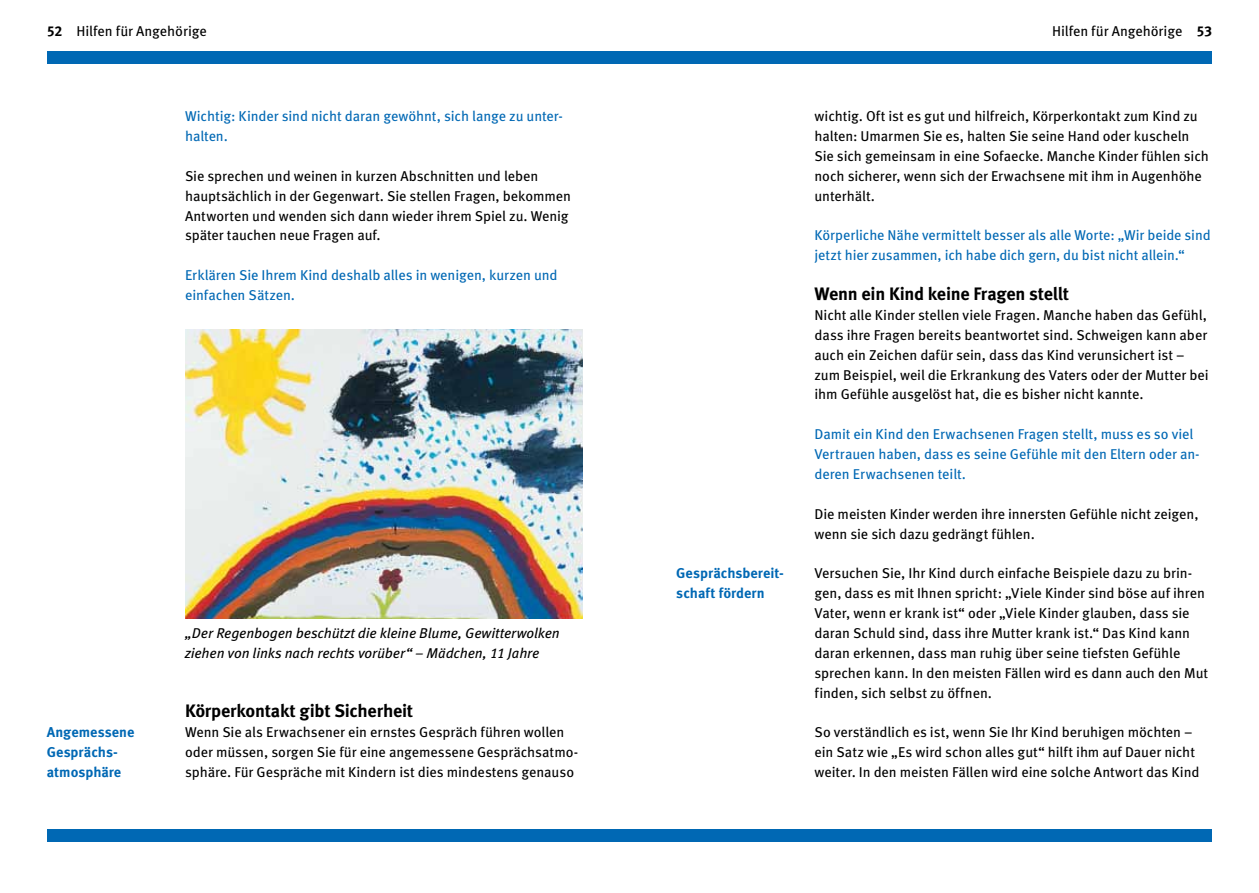
<style>
.page{position:relative;width:1259px;height:893px;background:#fff}
.page>*{position:absolute;margin:0;border:0;box-sizing:border-box;transform-origin:0 0}
.t1{font:700 18px "Meta Pro";letter-spacing:-.015em;color:#000}
.t2{font:14.25px/20px "Meta Pro";letter-spacing:-.005em;color:#000}
.t3{font:14.25px/20px "Meta Pro";letter-spacing:-.005em;color:#0068b4}
.t4{font:italic 14.25px/20px "Meta Pro";letter-spacing:-.01em;color:#000}
.t5{font:700 14.25px/20px "Meta Pro";color:#0068b4}
.s1{font-weight:700}
</style>
<div class="page">
<div style="left:47px;top:51px;width:582px;height:13px;background:#0068b4"></div>
<div style="left:47px;top:829px;width:582px;height:13px;background:#0068b4"></div>
<div style="left:629px;top:51px;width:583px;height:13px;background:#0068b4"></div>
<div style="left:629px;top:829px;width:583px;height:13px;background:#0068b4"></div>
<img style="left:185px;top:329px;width:398px;height:289px">
<p class="t2" style="left:47px;top:20px;width:162px"><span class="s1">52</span> Hilfen für Angehörige</p>
<p class="t2" style="left:1052px;top:20px;width:162px">Hilfen für Angehörige <span class="s1">53</span></p>
<p class="t3" style="left:185px;top:105px;width:378px">Wichtig: Kinder sind nicht daran gewöhnt, sich lange zu unter&shy;halten.</p>
<p class="t2" style="left:185px;top:165px;width:387px">Sie sprechen und weinen in kurzen Abschnitten und leben hauptsächlich in der Gegenwart. Sie stellen Fragen, bekommen Antworten und wenden sich dann wieder ihrem Spiel zu. Wenig später tauchen neue Fragen auf.</p>
<p class="t3" style="left:185px;top:264px;width:374px">Erklären Sie Ihrem Kind deshalb alles in wenigen, kurzen und einfachen Sätzen.</p>
<p class="t5" style="left:47px;top:721px;width:89px">Angemessene<br>Gesprächs&shy;atmosphäre</p>
<p class="t4" style="left:185px;top:622px;width:376px">„Der Regenbogen beschützt die kleine Blume, Gewitterwolken ziehen von links nach rechts vorüber“ – Mädchen, 11 Jahre</p>
<p class="t1" style="left:185px;top:697px;width:230px">Körperkontakt gibt Sicherheit</p>
<p class="t2" style="left:185px;top:721px;width:395px">Wenn Sie als Erwachsener ein ernstes Gespräch führen wollen oder müssen, sorgen Sie für eine angemessene Gesprächsatmo&shy;sphäre. Für Gespräche mit Kindern ist dies mindestens genauso</p>
<p class="t5" style="left:676px;top:563px;width:109px">Gesprächsbereit&shy;schaft fördern</p>
<p class="t2" style="left:814px;top:105px;width:396px">wichtig. Oft ist es gut und hilfreich, Körperkontakt zum Kind zu halten: Umarmen Sie es, halten Sie seine Hand oder kuscheln Sie sich gemeinsam in eine Sofaecke. Manche Kinder fühlen sich noch sicherer, wenn sich der Erwachsene mit ihm in Augenhöhe unterhält.</p>
<p class="t3" style="left:814px;top:225px;width:398px">Körperliche Nähe vermittelt besser als alle Worte: „Wir beide sind jetzt hier zusammen, ich habe dich gern, du bist nicht allein.“</p>
<p class="t1" style="left:814px;top:280px;width:256px">Wenn ein Kind keine Fragen stellt</p>
<p class="t2" style="left:814px;top:304px;width:395px">Nicht alle Kinder stellen viele Fragen. Manche haben das Gefühl, dass ihre Fragen bereits beantwortet sind. Schweigen kann aber auch ein Zeichen dafür sein, dass das Kind verunsichert ist – zum Beispiel, weil die Erkrankung des Vaters oder der Mutter bei ihm Gefühle ausgelöst hat, die es bisher nicht kannte.</p>
<p class="t3" style="left:814px;top:423px;width:387px">Damit ein Kind den Erwachsenen Fragen stellt, muss es so viel<br>Vertrauen haben, dass es seine Gefühle mit den Eltern oder an&shy;deren Erwachsenen teilt.</p>
<p class="t2" style="left:814px;top:503px;width:385px">Die meisten Kinder werden ihre innersten Gefühle nicht zeigen, wenn sie sich dazu gedrängt fühlen.</p>
<p class="t2" style="left:814px;top:562px;width:395px">Versuchen Sie, Ihr Kind durch einfache Beispiele dazu zu brin&shy;gen, dass es mit Ihnen spricht: „Viele Kinder sind böse auf ihren Vater, wenn er krank ist“ oder „Viele Kinder glauben, dass sie daran Schuld sind, dass ihre Mutter krank ist.“ Das Kind kann daran erkennen, dass man ruhig über seine tiefsten Gefühle sprechen kann. In den meisten Fällen wird es dann auch den Mut finden, sich selbst zu öffnen.</p>
<p class="t2" style="left:814px;top:721px;width:386px">So verständlich es ist, wenn Sie Ihr Kind beruhigen möchten – ein Satz wie „Es wird schon alles gut“ hilft ihm auf Dauer nicht weiter. In den meisten Fällen wird eine solche Antwort das Kind</p>
</div>
